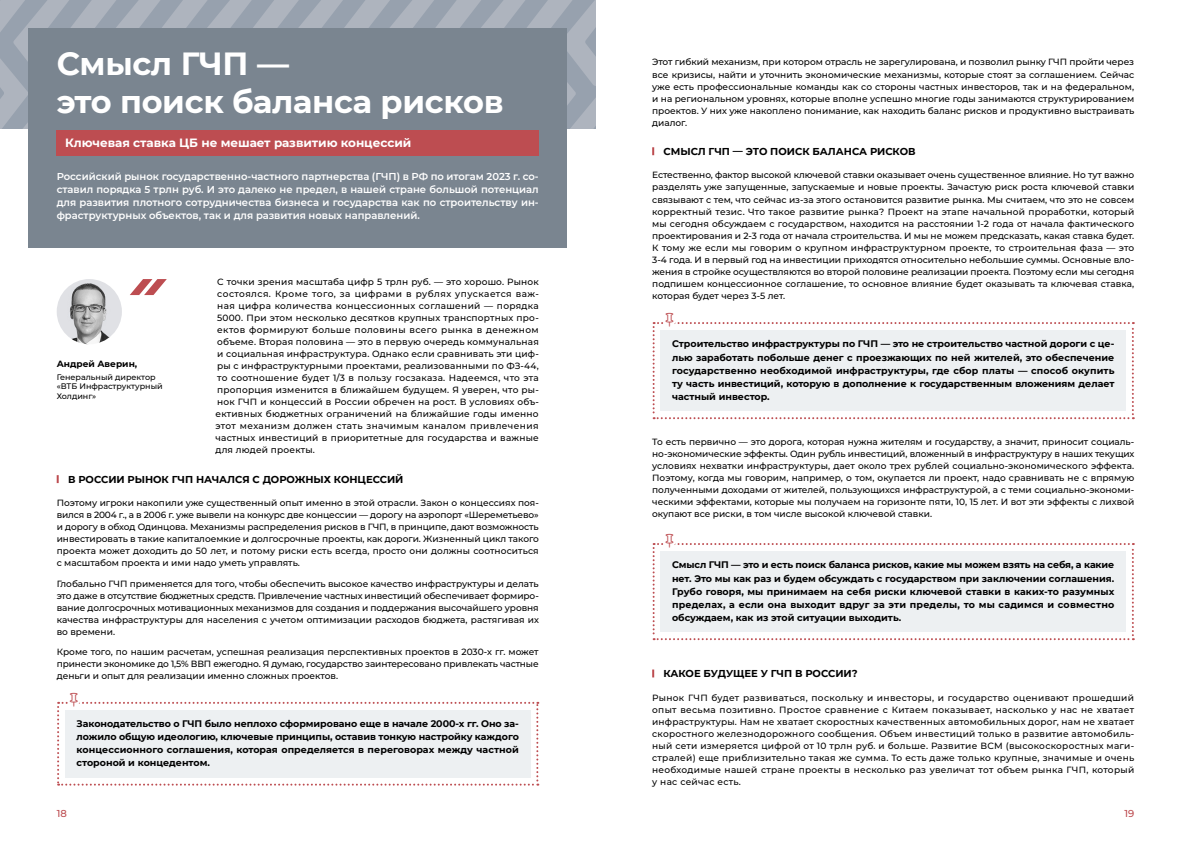
<style>
.page{position:relative;width:1191px;height:842px;background:#fff}
.page>*{position:absolute;margin:0;border:0;box-sizing:border-box;transform-origin:0 0}
.t1{font:700 32px/38.4px "Montserrat";letter-spacing:-.01em;color:#fff}
.t2{font:700 12px "Montserrat";letter-spacing:-.005em;color:#fff}
.t3{font:600 10px/13px "Montserrat";color:#fff;text-align:justify}
.t4{font:700 10px "Montserrat";color:#000}
.t5{font:500 10px "Montserrat";color:#bd4d51}
.t6{font:700 9.5px/13.1px "Montserrat";color:#000;text-align:justify}
.t7{font:500 9px/12.1px "Montserrat";color:#000;text-align:justify}
.t8{font:700 9px "Montserrat";color:#000}
.t9{font:500 8px/9.6px "Montserrat";color:#000}
</style>
<div class="page">
<svg style="left:0;top:0;width:595px;height:129px;background:#a2aab6"></svg>
<div style="left:28px;top:28px;width:539px;height:220px;background:#7a8590"></div>
<div style="left:57px;top:130px;width:482px;height:26px;background:#bd4d51"></div>
<svg style="left:652px;top:147px;width:2px;height:8px"></svg>
<svg style="left:652px;top:669px;width:2px;height:8px"></svg>
<img style="left:57px;top:279px;width:65px;height:65px;border-radius:33px">
<svg style="left:130px;top:279px;width:37px;height:16px"></svg>
<svg style="left:57px;top:475px;width:2px;height:8px"></svg>
<svg style="left:652px;top:322px;width:481px;height:97px"></svg>
<svg style="left:652px;top:543px;width:481px;height:97px"></svg>
<svg style="left:57px;top:701px;width:481px;height:85px"></svg>
<h1 class="t1" style="left:57px;top:43px;width:448px">Смысл ГЧП —<br>это поиск баланса рисков</h1>
<h2 class="t2" style="left:65px;top:134px;width:348px">Ключевая ставка ЦБ не мешает развитию концессий</h2>
<p class="t3" style="left:57px;top:170px;width:483px">Российский рынок государственно-частного партнерства (ГЧП) в РФ по итогам 2023 г. со&shy;ставил порядка 5 трлн руб. И это далеко не предел, в нашей стране большой потенциал для развития плотного сотрудничества бизнеса и государства как по строительству ин&shy;фраструктурных объектов, так и для развития новых направлений.</p>
<p class="t8" style="left:57px;top:357px;width:82px">Андрей Аверин,</p>
<p class="t9" style="left:57px;top:372px;width:108px">Генеральный директор «ВТБ Инфраструктурный<br>Холдинг»</p>
<p class="t7" style="left:215px;top:275px;width:325px">С точки зрения масштаба цифр 5 трлн руб. — это хорошо. Рынок состоялся. Кроме того, за цифрами в рублях упускается важ&shy;ная цифра количества концессионных соглашений — порядка 5000. При этом несколько десятков крупных транспортных про&shy;ектов формируют больше половины всего рынка в денежном объеме. Вторая половина — это в первую очередь коммунальная и социальная инфраструктура. Однако если сравнивать эти циф&shy;ры с инфраструктурными проектами, реализованными по ФЗ-44, то соотношение будет 1/3 в пользу госзаказа. Надеемся, что эта пропорция изменится в ближайшем будущем. Я уверен, что ры&shy;нок ГЧП и концессий в России обречен на рост. В условиях объ&shy;ективных бюджетных ограничений на ближайшие годы именно этот механизм должен стать значимым каналом привлечения частных инвестиций в приоритетные для государства и важные для людей проекты.</p>
<p class="t4" style="left:68px;top:472px;width:337px">В РОССИИ РЫНОК ГЧП НАЧАЛСЯ С ДОРОЖНЫХ КОНЦЕССИЙ</p>
<p class="t7" style="left:57px;top:497px;width:484px">Поэтому игроки накопили уже существенный опыт именно в этой отрасли. Закон о концессиях поя&shy;вился в 2004 г., а в 2006 г. уже вывели на конкурс две концессии — дорогу на аэропорт «Шереметьево» и дорогу в обход Одинцова. Механизмы распределения рисков в ГЧП, в принципе, дают возможность инвестировать в такие капиталоемкие и долгосрочные проекты, как дороги. Жизненный цикл такого проекта может доходить до 50 лет, и потому риски есть всегда, просто они должны соотноситься с масштабом проекта и ими надо уметь управлять.</p>
<p class="t7" style="left:57px;top:577px;width:484px">Глобально ГЧП применяется для того, чтобы обеспечить высокое качество инфраструктуры и делать это даже в отсутствие бюджетных средств. Привлечение частных инвестиций обеспечивает формиро&shy;вание долгосрочных мотивационных механизмов для создания и поддержания высочайшего уровня качества инфраструктуры для населения с учетом оптимизации расходов бюджета, растягивая их во времени.</p>
<p class="t7" style="left:57px;top:646px;width:483px">Кроме того, по нашим расчетам, успешная реализация перспективных проектов в 2030-х гг. может принести экономике до 1,5% ВВП ежегодно. Я думаю, государство заинтересовано привлекать частные деньги и опыт для реализации именно сложных проектов.</p>
<p class="t6" style="left:77px;top:717px;width:444px">Законодательство о ГЧП было неплохо сформировано еще в начале 2000-х гг. Оно за&shy;ложило общую идеологию, ключевые принципы, оставив тонкую настройку каждого концессионного соглашения, которая определяется в переговорах между частной стороной и концедентом.</p>
<p class="t7" style="left:652px;top:56px;width:484px">Этот гибкий механизм, при котором отрасль не зарегулирована, и позволил рынку ГЧП пройти через все кризисы, найти и уточнить экономические механизмы, которые стоят за соглашением. Сейчас уже есть профессиональные команды как со стороны частных инвесторов, так и на федеральном, и на региональном уровнях, которые вполне успешно многие годы занимаются структурированием проектов. У них уже накоплено понимание, как находить баланс рисков и продуктивно выстраивать диалог.</p>
<p class="t4" style="left:663px;top:144px;width:253px">СМЫСЛ ГЧП — ЭТО ПОИСК БАЛАНСА РИСКОВ</p>
<p class="t7" style="left:652px;top:169px;width:484px">Естественно, фактор высокой ключевой ставки оказывает очень существенное влияние. Но тут важно разделять уже запущенные, запускаемые и новые проекты. Зачастую риск роста ключевой ставки связывают с тем, что сейчас из-за этого остановится развитие рынка. Мы считаем, что это не совсем корректный тезис. Что такое развитие рынка? Проект на этапе начальной проработки, который мы сегодня обсуждаем с государством, находится на расстоянии 1-2 года от начала фактического проектирования и 2-3 года от начала строительства. И мы не можем предсказать, какая ставка будет.<br>К тому же если мы говорим о крупном инфраструктурном проекте, то строительная фаза — это 3-4 года. И в первый год на инвестиции приходятся относительно небольшие суммы. Основные вло&shy;жения в стройке осуществляются во второй половине реализации проекта. Поэтому если мы сегодня подпишем концессионное соглашение, то основное влияние будет оказывать та ключевая ставка, которая будет через 3-5 лет.</p>
<p class="t6" style="left:672px;top:337px;width:444px">Строительство инфраструктуры по ГЧП — это не строительство частной дороги с це&shy;лью заработать побольше денег с проезжающих по ней жителей, это обеспечение государственно необходимой инфраструктуры, где сбор платы — способ окупить ту часть инвестиций, которую в дополнение к государственным вложениям делает частный инвестор.</p>
<p class="t7" style="left:652px;top:435px;width:484px">То есть первично — это дорога, которая нужна жителям и государству, а значит, приносит социаль&shy;но-экономические эффекты. Один рубль инвестиций, вложенный в инфраструктуру в наших текущих условиях нехватки инфраструктуры, дает около трех рублей социально-экономического эффекта.<br>Поэтому, когда мы говорим, например, о том, окупается ли проект, надо сравнивать не с впрямую полученными доходами от жителей, пользующихся инфраструктурой, а с теми социально-экономи&shy;ческими эффектами, которые мы получаем на горизонте пяти, 10, 15 лет. И вот эти эффекты с лихвой окупают все риски, в том числе высокой ключевой ставки.</p>
<p class="t6" style="left:672px;top:558px;width:444px">Смысл ГЧП — это и есть поиск баланса рисков, какие мы можем взять на себя, а какие нет. Это мы как раз и будем обсуждать с государством при заключении соглашения.<br>Грубо говоря, мы принимаем на себя риски ключевой ставки в каких-то разумных пределах, а если она выходит вдруг за эти пределы, то мы садимся и совместно обсуждаем, как из этой ситуации выходить.</p>
<p class="t4" style="left:663px;top:666px;width:196px">КАКОЕ БУДУЩЕЕ У ГЧП В РОССИИ?</p>
<p class="t7" style="left:652px;top:691px;width:484px">Рынок ГЧП будет развиваться, поскольку и инвесторы, и государство оценивают прошедший опыт весьма позитивно. Простое сравнение с Китаем показывает, насколько у нас не хватает инфраструктуры. Нам не хватает скоростных качественных автомобильных дорог, нам не хватает скоростного железнодорожного сообщения. Объем инвестиций только в развитие автомобиль&shy;ный сети измеряется цифрой от 10 трлн руб. и больше. Развитие ВСМ (высокоскоростных маги&shy;стралей) еще приблизительно такая же сумма. То есть даже только крупные, значимые и очень необходимые нашей стране проекты в несколько раз увеличат тот объем рынка ГЧП, который у нас сейчас есть.</p>
<p class="t5" style="left:57px;top:807px;width:12px">18</p>
<p class="t5" style="left:1124px;top:807px;width:11px">19</p>
</div>
